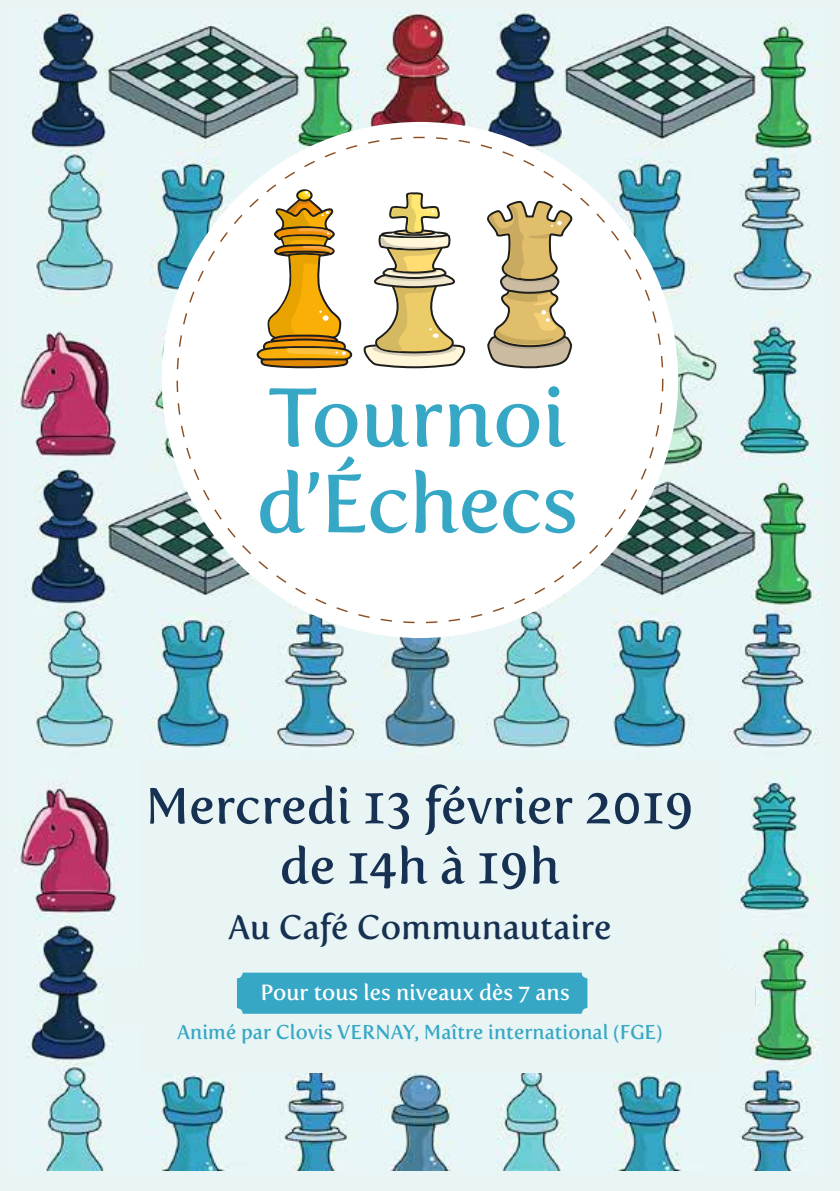
<style>
.page{position:relative;width:840px;height:1191px;background:#fff}
.page>*{position:absolute;margin:0;border:0;box-sizing:border-box;transform-origin:0 0}
.t1{font:82px/86px "Fertigo Pro";letter-spacing:-.01em;color:#36a7c5}
.t2{font:50px/60px "Fertigo Pro";color:#163151;text-align:center}
.t3{font:34px "Fertigo Pro";color:#163151}
.t4{font:22px "Fertigo Pro";color:#fff}
.t5{font:20px "Fertigo Pro";color:#36a7c5}
</style>
<div class="page">
<div style="left:0;top:0;width:839px;height:1191px;background:#e9f5f4"></div>
<img style="left:14px;top:11px;width:805px;height:1159px">
<div style="left:139px;top:756px;width:587px;height:316px;background:#e9f5f4"></div>
<div style="left:162px;top:122px;width:515px;height:516px;background:#fff;border-radius:50%"></div>
<svg style="left:176px;top:137px;width:487px;height:486px"></svg>
<svg style="left:485px;top:198px;width:90px;height:171px"></svg>
<div style="left:296px;top:189px;width:16px;height:13px;border:2px solid #1e1e1c;border-radius:50%"></div>
<svg style="left:250px;top:191px;width:216px;height:178px"></svg>
<div style="left:104px;top:966px;width:72px;height:64px;background:#e9f5f4"></div>
<div style="left:682px;top:969px;width:72px;height:64px;background:#e9f5f4"></div>
<div style="left:237px;top:972px;width:350px;height:41px;background:#36a7c5;border-radius:6px"></div>
<h1 class="t1" style="left:256px;top:375px;width:323px">Tournoi d’Échecs</h1>
<h2 class="t2" style="left:145px;top:776px;width:550px">Mercredi 13 février 2019 de 14h à 19h</h2>
<h3 class="t3" style="left:228px;top:907px;width:385px">Au Café Communautaire</h3>
<p class="t4" style="left:260px;top:979px;width:310px">Pour tous les niveaux dès 7 ans</p>
<p class="t5" style="left:177px;top:1020px;width:487px">Animé par Clovis VERNAY, Maître international (FGE)</p>
</div>
